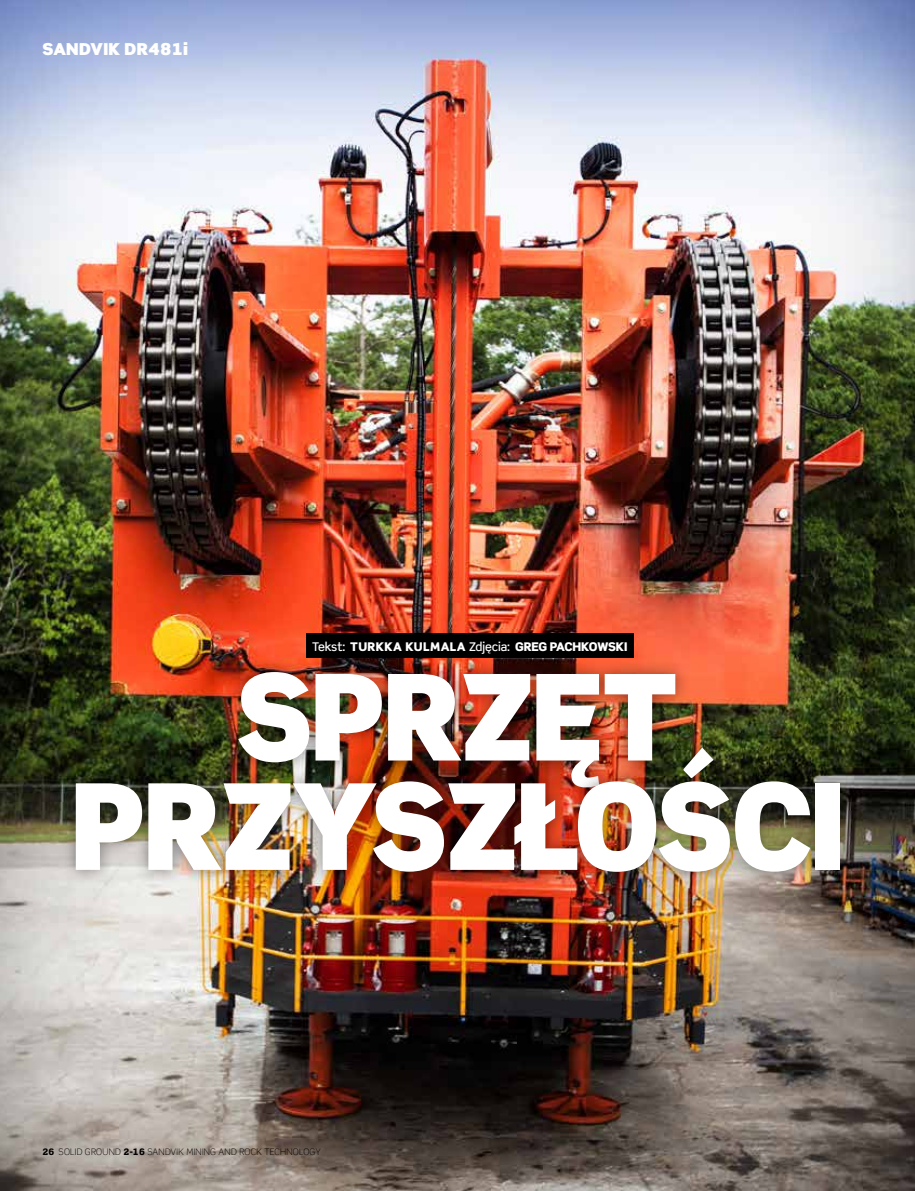
<style>
.page{position:relative;width:915px;height:1191px;background:#fff}
.page>*{position:absolute;margin:0;border:0;box-sizing:border-box;transform-origin:0 0}
.t1{font:900 120px/109.4px "Scene Pro";letter-spacing:-.01em;color:#fff;text-align:center;scale:.94 1}
.t2{font:900 16.5px "Scene Pro";letter-spacing:.02em;color:#fff}
.t3{font:900 12px "Scene Pro";letter-spacing:-.01em;color:#fff}
.t4{font:300 9px "Scene Pro";letter-spacing:.025em;color:#000}
.s1{font-weight:500}
.s2{font-weight:900}
</style>
<div class="page">
<img style="left:0;top:0;width:914px;height:1191px">
<div style="left:225px;top:657px;width:465px;height:145px;background:#000;opacity:.45"></div>
<div style="left:60px;top:735px;width:794px;height:151px;background:#000;opacity:.45"></div>
<div style="left:306px;top:633px;width:327px;height:24px;background:#000"></div>
<h2 class="t2" style="left:43px;top:39px;width:147px">SANDVIK DR481i</h2>
<h3 class="t3" style="left:312px;top:639px;width:316px"><span class="s1">Tekst:</span> TURKKA KULMALA <span class="s1">Zdjęcia:</span> GREG PACHKOWSKI</h3>
<h1 class="t1" style="left:71px;top:660px;width:823px">SPRZĘT<br>PRZYSZŁOŚCI</h1>
<p class="t4" style="left:43px;top:1146px;width:280px"><span class="s2">26</span> SOLID GROUND <span class="s2">2-16</span> SANDVIK MINING AND ROCK TECHNOLOGY</p>
</div>
